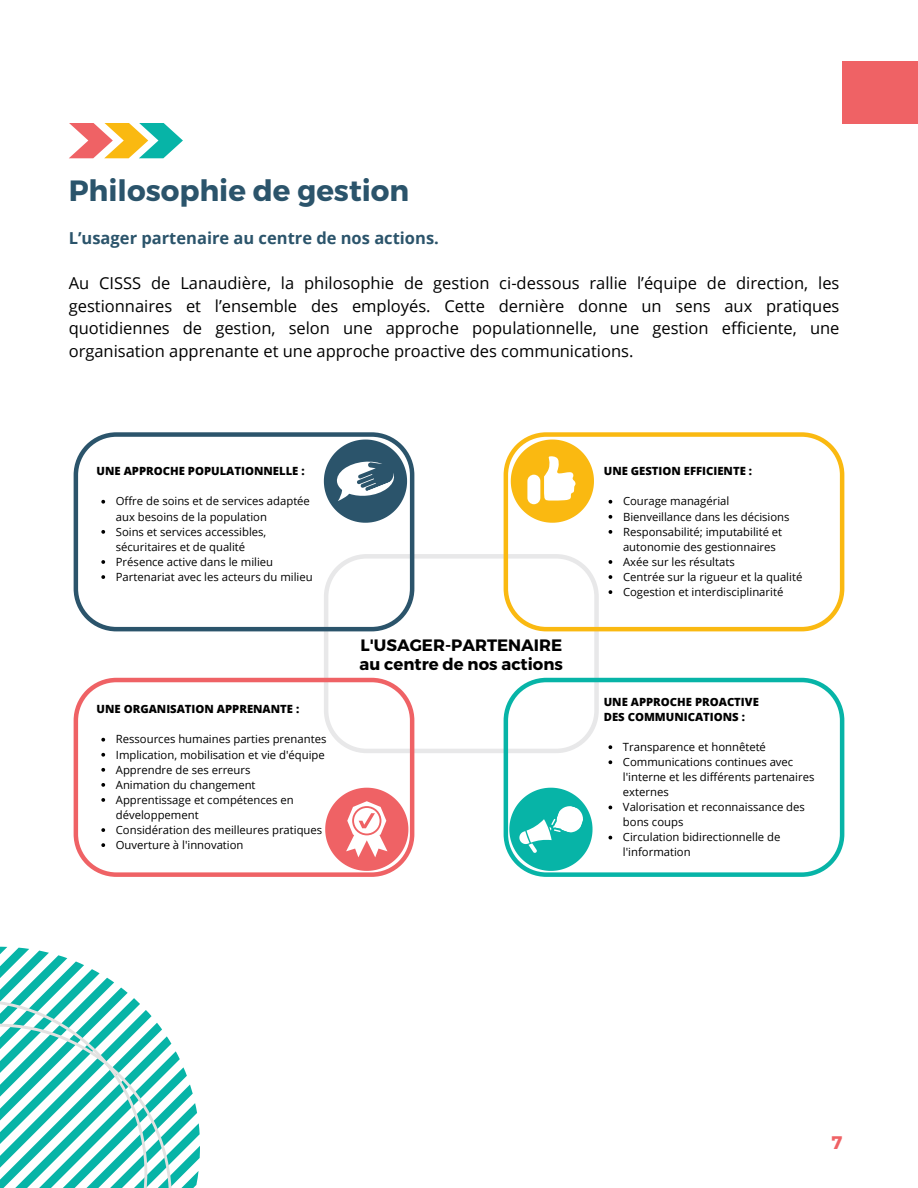
<style>
.page{position:relative;width:918px;height:1188px;background:#fff}
.page>*{position:absolute;margin:0;border:0;box-sizing:border-box;transform-origin:0 0}
.t1{font:700 29.25px "Montserrat";color:#2b546b}
.t2{font:700 18.15px "Montserrat";color:#ef6265}
.t3{font:16.5px/22.5px "Open Sans";color:#000;text-align:justify}
.t4{font:700 16.5px/19.2px "Montserrat";color:#000}
.t5{font:700 16.5px "Open Sans";color:#2b546b}
.t6{font:11.25px/15px "Open Sans";color:#000}
.t7{font:800 11.25px/15px "Open Sans";color:#000}
</style>
<div class="page">
<svg style="left:69px;top:123px;width:114px;height:35px"></svg>
<div style="left:842px;top:61px;width:76px;height:63px;background:#ef6265"></div>
<svg style="left:0;top:947px;width:200px;height:241px"></svg>
<svg style="left:0;top:999px;width:172px;height:189px"></svg>
<svg style="left:324px;top:554px;width:274px;height:199px"></svg>
<svg style="left:504px;top:432px;width:340px;height:199px"></svg>
<svg style="left:511px;top:440px;width:83px;height:83px"></svg>
<svg style="left:74px;top:678px;width:340px;height:199px"></svg>
<svg style="left:325px;top:788px;width:83px;height:83px"></svg>
<svg style="left:74px;top:432px;width:340px;height:199px"></svg>
<svg style="left:324px;top:440px;width:83px;height:83px"></svg>
<svg style="left:504px;top:678px;width:340px;height:199px"></svg>
<svg style="left:509px;top:788px;width:84px;height:83px"></svg>
<svg style="left:101px;top:500px;width:4px;height:4px"></svg>
<svg style="left:101px;top:530px;width:4px;height:4px"></svg>
<svg style="left:101px;top:560px;width:4px;height:4px"></svg>
<svg style="left:101px;top:575px;width:4px;height:4px"></svg>
<svg style="left:609px;top:500px;width:3px;height:4px"></svg>
<svg style="left:609px;top:515px;width:3px;height:4px"></svg>
<svg style="left:609px;top:530px;width:3px;height:4px"></svg>
<svg style="left:609px;top:560px;width:3px;height:4px"></svg>
<svg style="left:609px;top:575px;width:3px;height:4px"></svg>
<svg style="left:609px;top:590px;width:3px;height:4px"></svg>
<svg style="left:101px;top:738px;width:4px;height:4px"></svg>
<svg style="left:101px;top:753px;width:4px;height:4px"></svg>
<svg style="left:101px;top:768px;width:4px;height:4px"></svg>
<svg style="left:101px;top:783px;width:4px;height:4px"></svg>
<svg style="left:101px;top:798px;width:4px;height:4px"></svg>
<svg style="left:101px;top:828px;width:4px;height:4px"></svg>
<svg style="left:101px;top:843px;width:4px;height:4px"></svg>
<svg style="left:608px;top:745px;width:4px;height:4px"></svg>
<svg style="left:608px;top:760px;width:4px;height:4px"></svg>
<svg style="left:608px;top:806px;width:4px;height:3px"></svg>
<svg style="left:608px;top:836px;width:4px;height:3px"></svg>
<h2 class="t1" style="left:69px;top:172px;width:342px">Philosophie de gestion</h2>
<p class="t5" style="left:69px;top:226px;width:372px">L’usager partenaire au centre de nos actions.</p>
<p class="t3" style="left:69px;top:271px;width:772px">Au CISSS de Lanaudière, la philosophie de gestion ci-dessous rallie l’équipe de direction, les gestionnaires et l’ensemble des employés. Cette dernière donne un sens aux pratiques quotidiennes de gestion, selon une approche populationnelle, une gestion efficiente, une organisation apprenante et une approche proactive des communications.</p>
<p class="t7" style="left:97px;top:463px;width:209px">UNE APPROCHE POPULATIONNELLE :</p>
<h4 class="t6" style="left:116px;top:494px;width:196px">Offre de soins et de services adaptée aux besoins de la population</h4>
<p class="t6" style="left:116px;top:524px;width:152px">Soins et services accessibles, sécuritaires et de qualité</p>
<p class="t6" style="left:116px;top:554px;width:159px">Présence active dans le milieu</p>
<p class="t6" style="left:116px;top:569px;width:198px">Partenariat avec les acteurs du milieu</p>
<p class="t7" style="left:97px;top:701px;width:204px">UNE ORGANISATION APPRENANTE :</p>
<p class="t6" style="left:116px;top:732px;width:212px">Ressources humaines parties prenantes</p>
<h2 class="t6" style="left:116px;top:747px;width:211px">Implication, mobilisation et vie d'équipe</h2>
<p class="t6" style="left:116px;top:762px;width:136px">Apprendre de ses erreurs</p>
<p class="t6" style="left:116px;top:777px;width:141px">Animation du changement</p>
<h4 class="t6" style="left:116px;top:792px;width:179px">Apprentissage et compétences en développement</h4>
<p class="t6" style="left:116px;top:822px;width:208px">Considération des meilleures pratiques</p>
<p class="t6" style="left:116px;top:837px;width:129px">Ouverture à l'innovation</p>
<h1 class="t4" style="left:360px;top:635px;width:205px">L'USAGER-PARTENAIRE au centre de nos actions</h1>
<p class="t7" style="left:604px;top:463px;width:150px">UNE GESTION EFFICIENTE :</p>
<p class="t6" style="left:623px;top:494px;width:108px">Courage managérial</p>
<h4 class="t6" style="left:623px;top:509px;width:168px">Bienveillance dans les décisions</h4>
<p class="t6" style="left:623px;top:524px;width:161px">Responsabilité; imputabilité et autonomie des gestionnaires</p>
<p class="t6" style="left:623px;top:554px;width:113px">Axée sur les résultats</p>
<p class="t6" style="left:623px;top:569px;width:181px">Centrée sur la rigueur et la qualité</p>
<p class="t6" style="left:623px;top:584px;width:162px">Cogestion et interdisciplinarité</p>
<p class="t7" style="left:604px;top:694px;width:157px">UNE APPROCHE PROACTIVE<br>DES COMMUNICATIONS :</p>
<p class="t6" style="left:623px;top:739px;width:145px">Transparence et honnêteté</p>
<p class="t6" style="left:623px;top:754px;width:193px">Communications continues avec l'interne et les différents partenaires externes</p>
<p class="t6" style="left:623px;top:799px;width:183px">Valorisation et reconnaissance des bons coups</p>
<p class="t6" style="left:623px;top:829px;width:159px">Circulation bidirectionnelle de l'information</p>
<p class="t2" style="left:831px;top:1131px;width:12px">7</p>
</div>
